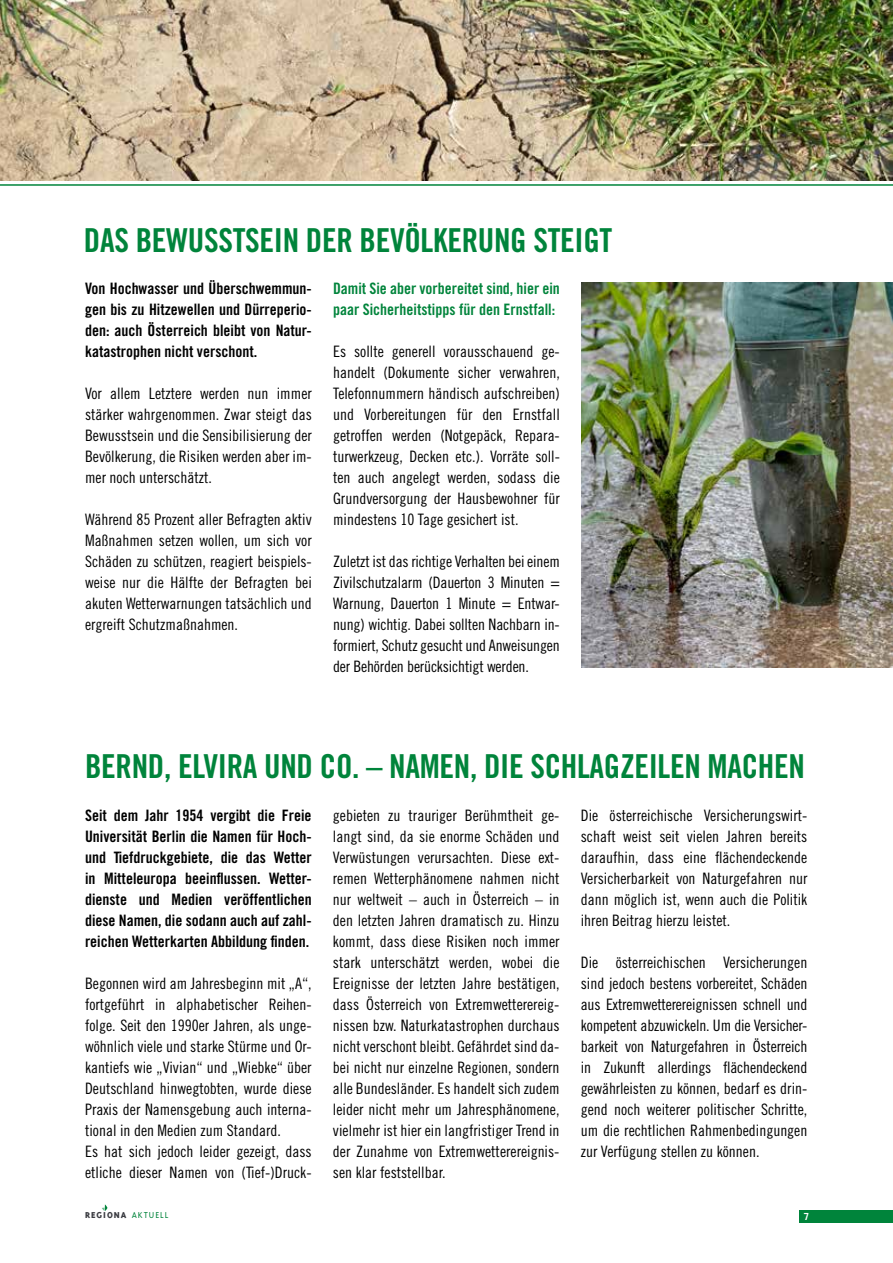
<style>
.page{position:relative;width:893px;height:1263px;background:#fff}
.page>*{position:absolute;margin:0;border:0;box-sizing:border-box;transform-origin:0 0}
.t1{font:33px "Trade Gothic Bold Cond Twenty";letter-spacing:-.01em;color:#00843b}
.t2{font:15.75px/21px "Trade Gothic LT Pro Cn 18";color:#000;text-align:justify}
.t3{font:15.75px/21px "Trade Gothic LT Pro Bd Cn 20";color:#000;text-align:justify}
.t4{font:15.75px/21px "Trade Gothic LT Pro Bd Cn 20";color:#00843b}
.t5{font:800 9.9px "Triplex";letter-spacing:.1em;color:#3a3b41}
.t6{font:700 9.75px "Trade Gothic";color:#fff}
.s1{font-weight:300;color:#00843b}
</style>
<div class="page">
<svg style="left:102px;top:1204px;width:6px;height:7px"></svg>
<div style="left:799px;top:1210px;width:94px;height:12px;background:#00843b"></div>
<hr style="left:0;top:184px;width:893px;height:2px;background:#00843b">
<img style="left:0;top:0;width:893px;height:181px">
<img style="left:581px;top:283px;width:312px;height:385px">
<h1 class="t1" style="left:84px;top:220px;width:530px">DAS BEWUSSTSEIN DER BEVÖLKERUNG STEIGT</h1>
<p class="t3" style="left:85px;top:278px;width:228px">Von Hochwasser und Überschwemmun&shy;gen bis zu Hitzewellen und Dürreperio&shy;den: auch Österreich bleibt von Natur&shy;katastrophen nicht verschont.</p>
<p class="t2" style="left:85px;top:383px;width:228px">Vor allem Letztere werden nun immer stärker wahrgenommen. Zwar steigt das Bewusstsein und die Sensibilisierung der Bevölkerung, die Risiken werden aber im&shy;mer noch unterschätzt.</p>
<p class="t2" style="left:85px;top:509px;width:228px">Während 85 Prozent aller Befragten aktiv Maßnahmen setzen wollen, um sich vor Schäden zu schützen, reagiert beispiels&shy;weise nur die Hälfte der Befragten bei akuten Wetterwarnungen tatsächlich und ergreift Schutzmaßnahmen.</p>
<p class="t4" style="left:333px;top:278px;width:228px">Damit Sie aber vorbereitet sind, hier ein paar Sicherheitstipps für den Ernstfall:</p>
<p class="t2" style="left:333px;top:341px;width:228px">Es sollte generell vorausschauend ge&shy;handelt (Dokumente sicher verwahren, Telefonnummern händisch aufschreiben) und Vorbereitungen für den Ernstfall getroffen werden (Notgepäck, Repara&shy;turwerkzeug, Decken etc.). Vorräte soll&shy;ten auch angelegt werden, sodass die Grundversorgung der Hausbewohner für mindestens 10 Tage gesichert ist.</p>
<p class="t2" style="left:333px;top:551px;width:228px">Zuletzt ist das richtige Verhalten bei einem Zivilschutzalarm (Dauerton 3 Minuten = Warnung, Dauerton 1 Minute = Entwar&shy;nung) wichtig. Dabei sollten Nachbarn in&shy;formiert, Schutz gesucht und Anweisungen der Behörden berücksichtigt werden.</p>
<h1 class="t1" style="left:85px;top:747px;width:721px">BERND, ELVIRA UND CO. – NAMEN, DIE SCHLAGZEILEN MACHEN</h1>
<p class="t3" style="left:85px;top:805px;width:228px">Seit dem Jahr 1954 vergibt die Freie Universität Berlin die Namen für Hoch&shy;und Tiefdruckgebiete, die das Wetter in Mitteleuropa beeinflussen. Wetter&shy;dienste und Medien veröffentlichen diese Namen, die sodann auch auf zahl&shy;reichen Wetterkarten Abbildung finden.</p>
<p class="t2" style="left:85px;top:973px;width:228px;text-align:left">Begonnen wird am Jahresbeginn mit „A“, fortgeführt in alphabetischer Reihen&shy;folge. Seit den 1990er Jahren, als unge&shy;wöhnlich viele und starke Stürme und Or&shy;kantiefs wie „Vivian“ und „Wiebke“ über Deutschland hinwegtobten, wurde diese Praxis der Namensgebung auch interna&shy;tional in den Medien zum Standard.<br>Es hat sich jedoch leider gezeigt, dass etliche dieser Namen von (Tief-)Druck-</p>
<p class="t2" style="left:333px;top:805px;width:228px">gebieten zu trauriger Berühmtheit ge&shy;langt sind, da sie enorme Schäden und Verwüstungen verursachten. Diese ext&shy;remen Wetterphänomene nahmen nicht nur weltweit – auch in Österreich – in den letzten Jahren dramatisch zu. Hinzu kommt, dass diese Risiken noch immer stark unterschätzt werden, wobei die Ereignisse der letzten Jahre bestätigen, dass Österreich von Extremwetterereig&shy;nissen bzw. Naturkatastrophen durchaus nicht verschont bleibt. Gefährdet sind da&shy;bei nicht nur einzelne Regionen, sondern alle Bundesländer. Es handelt sich zudem leider nicht mehr um Jahresphänomene, vielmehr ist hier ein langfristiger Trend in der Zunahme von Extremwetterereignis&shy;sen klar feststellbar.</p>
<p class="t2" style="left:581px;top:805px;width:228px">Die österreichische Versicherungswirt&shy;schaft weist seit vielen Jahren bereits daraufhin, dass eine flächendeckende Versicherbarkeit von Naturgefahren nur dann möglich ist, wenn auch die Politik ihren Beitrag hierzu leistet.</p>
<p class="t2" style="left:581px;top:952px;width:228px">Die österreichischen Versicherungen sind jedoch bestens vorbereitet, Schäden aus Extremwetterereignissen schnell und kompetent abzuwickeln. Um die Versicher&shy;barkeit von Naturgefahren in Österreich in Zukunft allerdings flächendeckend gewährleisten zu können, bedarf es drin&shy;gend noch weiterer politischer Schritte, um die rechtlichen Rahmenbedingungen zur Verfügung stellen zu können.</p>
<p class="t5" style="left:85px;top:1209px;width:85px">REGIONA <span class="s1">AKTUELL</span></p>
<p class="t6" style="left:804px;top:1210px;width:7px">7</p>
</div>
